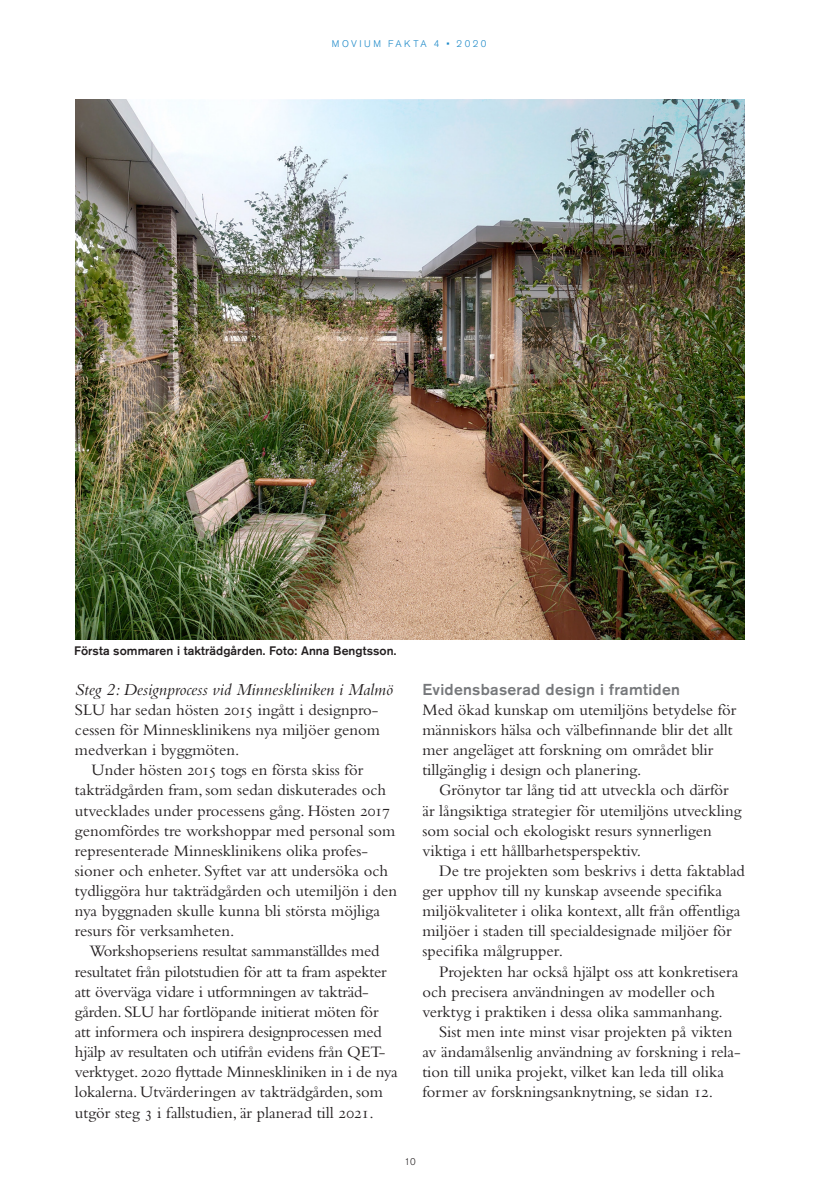
<style>
.page{position:relative;width:840px;height:1191px;background:#fff}
.page>*{position:absolute;margin:0;border:0;box-sizing:border-box;transform-origin:0 0}
.t1{font:italic 17.5px "Bembo";color:#231f20}
.t2{font:16.62px/20.1px "Bembo";color:#231f20}
.t3{font:500 15.75px "Akzidenz Grotesk BQ";letter-spacing:.015em;color:#76787b}
.t4{font:500 12.25px "Akzidenz Grotesk BQ";letter-spacing:.005em;color:#231f20}
.t5{font:300 9.62px "Akzidenz Grotesk BQ";letter-spacing:.26em;color:#1b88c8}
.t6{font:300 9.62px "Akzidenz Grotesk BQ";color:#231f20}
.s1{font-family:"Bembo SC"}
</style>
<div class="page">
<img style="left:75px;top:99px;width:669px;height:540px">
<p class="t5" style="left:332px;top:38px;width:156px">MOVIUM FAKTA 4 • 2020</p>
<p class="t4" style="left:74px;top:643px;width:323px">Första sommaren i takträdgården. Foto: Anna Bengtsson.</p>
<p class="t1" style="left:75px;top:679px;width:319px">Steg 2: Designprocess vid Minneskliniken i Malmö</p>
<p class="t2" style="left:75px;top:699px;width:306px;text-align:justify">SLU har sedan hösten <span class="s1">2015</span> ingått i designpro&shy;cessen för Minnesklinikens nya miljöer genom medverkan i byggmöten.</p>
<p class="t2" style="left:75px;top:760px;width:323px;text-indent:17px">Under hösten <span class="s1">2015</span> togs en första skiss för takträdgården fram, som sedan diskuterades och utvecklades under processens gång. Hösten <span class="s1">2017 </span>genomfördes tre workshoppar med personal som representerade Minnesklinikens olika profes&shy;sioner och enheter. Syftet var att undersöka och tydliggöra hur takträdgården och utemiljön i den nya byggnaden skulle kunna bli största möjliga resurs för verksamheten.</p>
<p class="t2" style="left:75px;top:941px;width:324px;text-indent:15px">Workshopseriens resultat sammanställdes med resultatet från pilotstudien för att ta fram aspekter att överväga vidare i utformningen av takträd&shy;gården. SLU har fortlöpande initierat möten för att informera och inspirera designprocessen med hjälp av resultaten och utifrån evidens från QET&shy;verktyget. <span class="s1">2020</span> flyttade Minneskliniken in i de nya lokalerna. Utvärderingen av takträdgården, som utgör steg <span class="s1">3</span> i fallstudien, är planerad till <span class="s1">2021</span>.</p>
<p class="t3" style="left:422px;top:680px;width:259px">Evidensbaserad design i framtiden</p>
<p class="t2" style="left:422px;top:699px;width:315px">Med ökad kunskap om utemiljöns betydelse för människors hälsa och välbefinnande blir det allt mer angeläget att forskning om området blir tillgänglig i design och planering.</p>
<p class="t2" style="left:422px;top:780px;width:320px;text-indent:17px">Grönytor tar lång tid att utveckla och därför är långsiktiga strategier för utemiljöns utveckling som social och ekologiskt resurs synnerligen viktiga i ett hållbarhetsperspektiv.</p>
<p class="t2" style="left:422px;top:860px;width:324px;text-indent:17px">De tre projekten som beskrivs i detta faktablad ger upphov till ny kunskap avseende specifika miljökvaliteter i olika kontext, allt från offentliga miljöer i staden till specialdesignade miljöer för specifika målgrupper.</p>
<p class="t2" style="left:439px;top:961px;width:300px">Projekten har också hjälpt oss att konkretisera</p>
<p class="t2" style="left:422px;top:981px;width:294px">och precisera användningen av modeller och</p>
<p class="t2" style="left:422px;top:1001px;width:302px">verktyg i praktiken i dessa olika sammanhang.</p>
<p class="t2" style="left:439px;top:1021px;width:295px">Sist men inte minst visar projekten på vikten</p>
<p class="t2" style="left:422px;top:1042px;width:320px">av ändamålsenlig användning av forskning i rela-</p>
<p class="t2" style="left:422px;top:1062px;width:303px">tion till unika projekt, vilket kan leda till olika</p>
<p class="t2" style="left:422px;top:1082px;width:292px">former av forskningsanknytning, se sidan <span class="s1">12</span>.</p>
<p class="t6" style="left:404px;top:1156px;width:13px">10</p>
</div>
